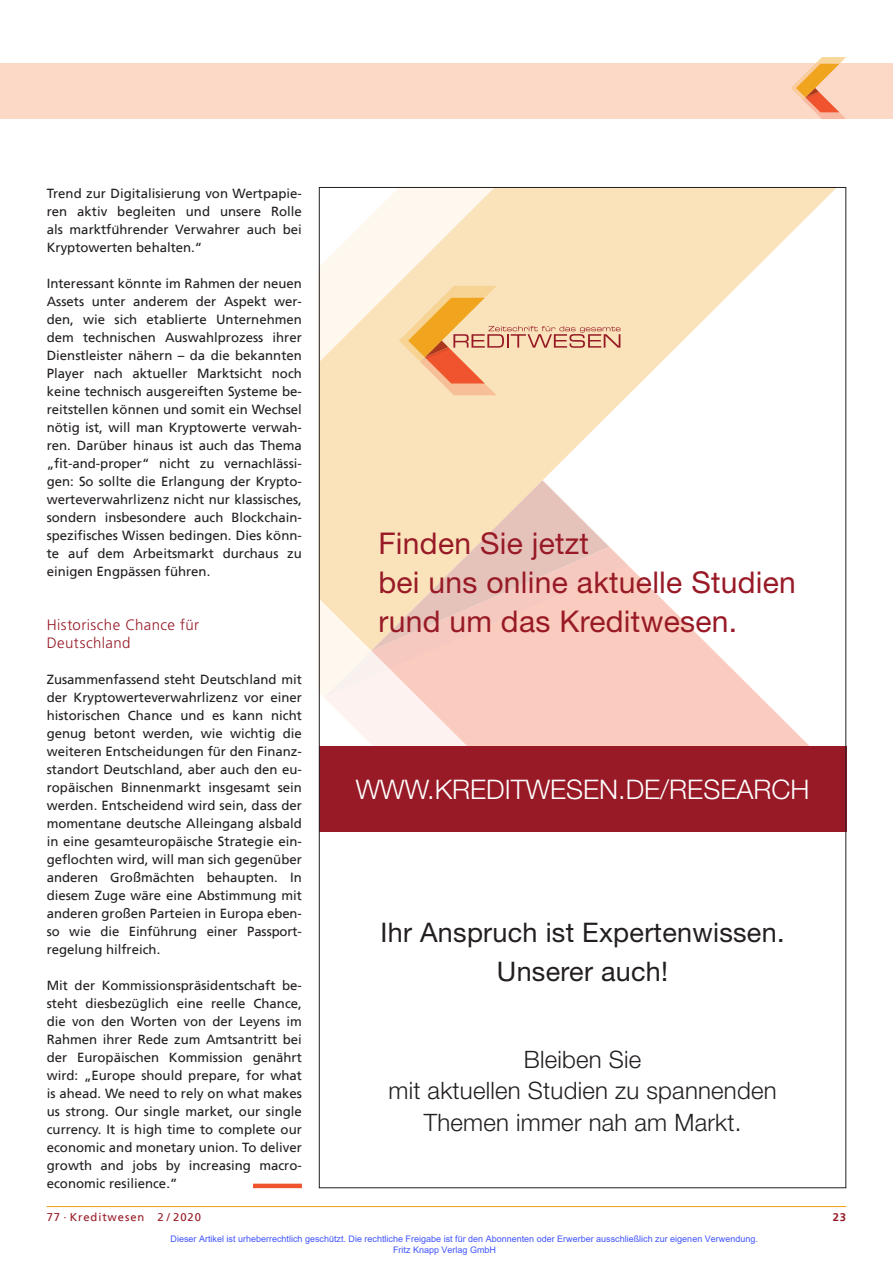
<style>
.page{position:relative;width:893px;height:1263px;background:#fff}
.page>*{position:absolute;margin:0;border:0;box-sizing:border-box;transform-origin:0 0}
.t1{font:30px/39px "Helvetica Neue";letter-spacing:.01em;color:#981a26}
.t2{font:27px/39px "Helvetica Neue";letter-spacing:.01em;color:#231f20;text-align:center}
.t3{font:300 27px "Helvetica Neue";color:#fff}
.t4{font:300 24px/31.5px "Helvetica Neue";letter-spacing:.01em;color:#231f20;text-align:center}
.t5{font:300 15px/18px "Frutiger";letter-spacing:.025em;color:#981a26}
.t6{font:13.2px/18px "Frutiger";color:#231f20;text-align:justify}
.t7{font:11.25px "Frutiger";letter-spacing:.08em;color:#981a26}
.t8{font:700 11.25px "Frutiger";color:#981a26}
.t9{font:9px/10.8px "Arial";color:#4054ff}
.s1{font-family:"Calibri"}
</style>
<div class="page">
<hr style="left:47px;top:1206px;width:799px;height:1px;background:#f1a31e">
<div style="left:0;top:64px;width:893px;height:55px;background:#fcd9c7"></div>
<svg style="left:791px;top:57px;width:55px;height:62px"></svg>
<div style="left:253px;top:1183px;width:49px;height:5px;background:#f0542e"></div>
<svg style="left:321px;top:189px;width:514px;height:508px"></svg>
<svg style="left:324px;top:480px;width:304px;height:85px;background:#f5dec4"></svg>
<svg style="left:324px;top:565px;width:511px;height:181px;fill:#faccc0"></svg>
<div style="left:319px;top:746px;width:527px;height:85px;background:#981a26"></div>
<svg style="left:399px;top:286px;width:221px;height:109px;background:#f4cea0"></svg>
<p class="t6" style="left:47px;top:185px;width:257px">Trend zur Digitalisierung von Wertpapie&shy;ren aktiv begleiten und unsere Rolle als marktfu<span class="s1">̈</span>hrender Verwahrer auch bei Kryptowerten behalten.“</p>
<p class="t6" style="left:47px;top:275px;width:257px">Interessant könnte im Rahmen der neuen Assets unter anderem der Aspekt wer&shy;den, wie sich etablierte Unternehmen dem technischen Auswahlprozess ihrer Dienstleister nähern – da die bekannten Player nach aktueller Marktsicht noch keine technisch ausgereiften Systeme be&shy;reitstellen können und somit ein Wechsel nötig ist, will man Kryptowerte verwah&shy;ren. Darüber hinaus ist auch das Thema „fit-and-proper“ nicht zu vernachlässi&shy;gen: So sollte die Erlangung der Krypto&shy;werteverwahrlizenz nicht nur klassisches, sondern insbesondere auch Blockchain&shy;spezifisches Wissen bedingen. Dies könn&shy;te auf dem Arbeitsmarkt durchaus zu einigen Engpässen führen.</p>
<p class="t5" style="left:47px;top:616px;width:154px">Historische Chance für<br>Deutschland</p>
<p class="t6" style="left:47px;top:671px;width:257px">Zusammenfassend steht Deutschland mit der Kryptowerteverwahrlizenz vor einer historischen Chance und es kann nicht genug betont werden, wie wichtig die weiteren Entscheidungen für den Finanz&shy;standort Deutschland, aber auch den eu&shy;ropäischen Binnenmarkt insgesamt sein werden. Entscheidend wird sein, dass der momentane deutsche Alleingang alsbald in eine gesamteuropäische Strategie ein&shy;geflochten wird, will man sich gegenüber anderen Großmächten behaupten. In diesem Zuge wäre eine Abstimmung mit anderen großen Parteien in Europa eben&shy;so wie die Einführung einer Passport&shy;regelung hilfreich.</p>
<p class="t6" style="left:47px;top:977px;width:257px">Mit der Kommissionspräsidentschaft be&shy;steht diesbezüglich eine reelle Chance, die von den Worten von der Leyens im Rahmen ihrer Rede zum Amtsantritt bei der Europäischen Kommission genährt wird: „Europe should prepare, for what is ahead. We need to rely on what makes us strong. Our single market, our single currency. It is high time to complete our economic and monetary union. To deliver growth and jobs by increasing macro&shy;economic resilience.”</p>
<h1 class="t1" style="left:378px;top:523px;width:419px">Finden Sie jetzt<br>bei uns online aktuelle Studien rund um das Kreditwesen.</h1>
<h2 class="t3" style="left:356px;top:773px;width:455px">WWW.KREDITWESEN.DE/RESEARCH</h2>
<h2 class="t2" style="left:381px;top:912px;width:405px">Ihr Anspruch ist Expertenwissen.<br>Unserer auch!</h2>
<h3 class="t4" style="left:388px;top:1043px;width:390px">Bleiben Sie<br>mit aktuellen Studien zu spannenden<br>Themen immer nah am Markt.</h3>
<p class="t7" style="left:47px;top:1211px;width:156px">77 · Kreditwesen 2 / 2020</p>
<p class="t8" style="left:833px;top:1211px;width:15px">23</p>
<p class="t9" style="left:393px;top:1233px;width:366px;text-indent:-223px">Dieser Artikel ist urheberrechtlich geschützt. Die rechtliche Freigabe ist für den Abonnenten oder Erwerber ausschließlich zur eigenen Verwendung.<br>Fritz Knapp Verlag GmbH</p>
</div>
